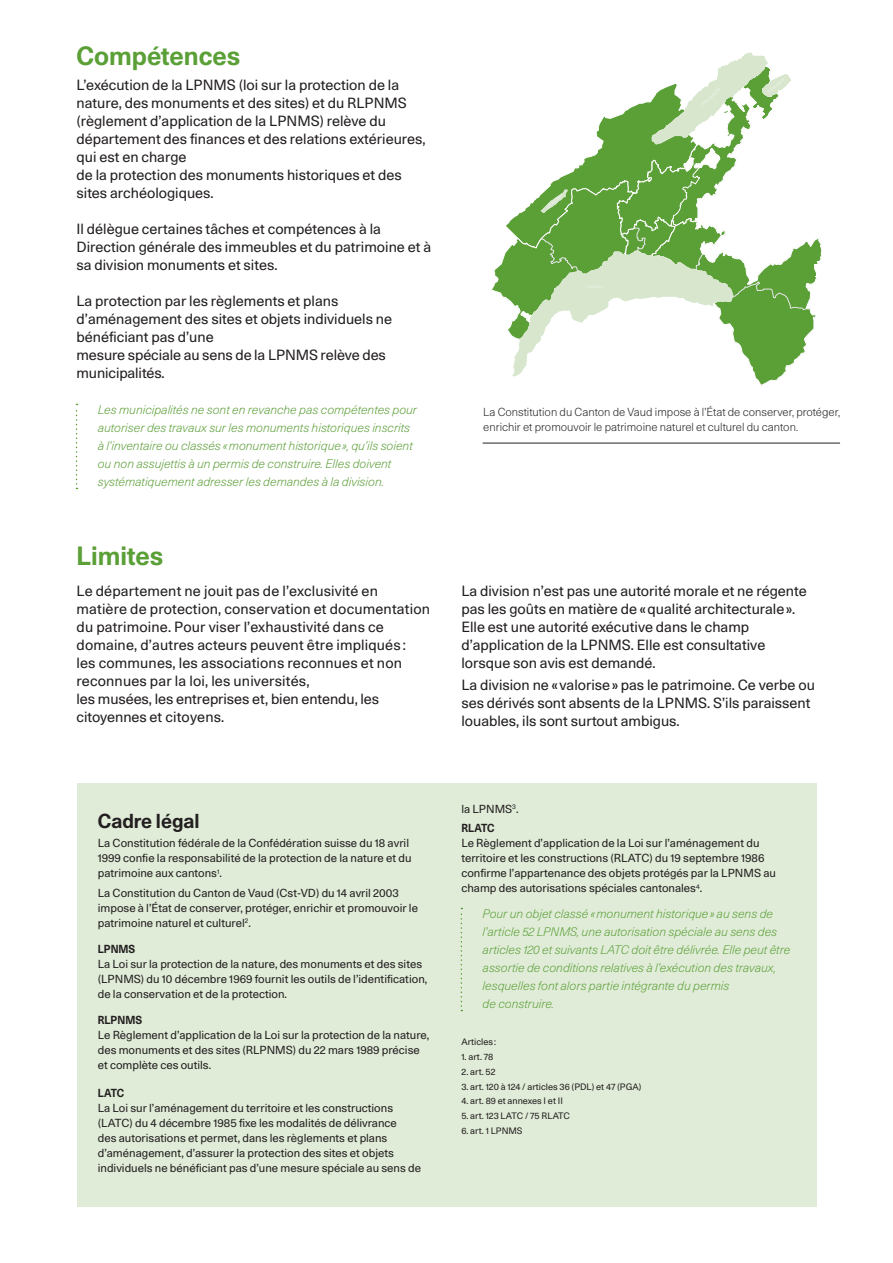
<style>
.page{position:relative;width:893px;height:1263px;background:#fff}
.page>*{position:absolute;margin:0;border:0;box-sizing:border-box;transform-origin:0 0}
.t1{font:700 25.5px "Unica 77 LL";color:#5b9f37}
.t2{font:700 19.5px "Unica 77 LL";color:#231f20}
.t3{font:14.25px/18px "Unica 77 LL";color:#231f20}
.t4{font:italic 300 12px/18px "Unica 77 LL";color:#5b9f37}
.t5{font:11.25px/15px "Unica 77 LL";color:#231f20}
.t6{font:300 11.25px/15px "Unica 77 LL";color:#231f20}
.t7{font:700 11.25px "Unica 77 LL";color:#231f20;scale:.95 1}
.t8{font:9px "Unica 77 LL";color:#231f20}
.s1{font-weight:700}
</style>
<div class="page">
<svg style="left:76px;top:404px;width:2px;height:85px"></svg>
<svg style="left:491px;top:53px;width:331px;height:333px"></svg>
<div style="left:77px;top:783px;width:739px;height:423px;background:#e0ecd8"></div>
<svg style="left:461px;top:908px;width:1px;height:103px"></svg>
<hr style="left:483px;top:443px;width:357px;height:1px;background:#231f20">
<h1 class="t1" style="left:77px;top:38px;width:165px">Compétences</h1>
<p class="t3" style="left:77px;top:75px;width:351px">L’exécution de la LPNMS (loi sur la protection de la nature, des monuments et des sites) et du RLPNMS (règlement d’application de la LPNMS) relève du département des finances et des relations extérieures, qui est en charge<br>de la protection des monuments historiques et des sites archéologiques.</p>
<p class="t3" style="left:77px;top:219px;width:356px">Il délègue certaines tâches et compétences à la<br>Direction générale des immeubles et du patrimoine et à sa division monuments et sites.</p>
<p class="t3" style="left:77px;top:291px;width:317px">La protection par les règlements et plans d’aménagement des sites et objets individuels ne bénéficiant pas d’une<br>mesure spéciale au sens de la LPNMS relève des municipalités.</p>
<p class="t4" style="left:98px;top:400px;width:321px">Les municipalités ne sont en revanche pas compétentes pour autoriser des travaux sur les monuments historiques inscrits à l’inventaire ou classés «monument historique», qu’ils soient ou non assujettis à un permis de construire. Elles doivent systématiquement adresser les demandes à la division.</p>
<h1 class="t1" style="left:77px;top:537px;width:88px">Limites</h1>
<p class="t6" style="left:483px;top:404px;width:358px">La Constitution du Canton de Vaud impose à l’État de conserver, protéger, enrichir et promouvoir le patrimoine naturel et culturel du canton.</p>
<p class="t3" style="left:77px;top:581px;width:355px">Le département ne jouit pas de l’exclusivité en matière de protection, conservation et documentation du patrimoine. Pour viser l’exhaustivité dans ce domaine, d’autres acteurs peuvent être impliqués :<br>les communes, les associations reconnues et non reconnues par la loi, les universités,<br>les musées, les entreprises et, bien entendu, les citoyennes et citoyens.</p>
<p class="t3" style="left:461px;top:581px;width:347px">La division n’est pas une autorité morale et ne régente pas les goûts en matière de «qualité architecturale».<br>Elle est une autorité exécutive dans le champ d’application de la LPNMS. Elle est consultative lorsque son avis est demandé.</p>
<p class="t3" style="left:461px;top:675px;width:355px">La division ne « valorise» pas le patrimoine. Ce verbe ou ses dérivés sont absents de la LPNMS. S’ils paraissent louables, ils sont surtout ambigus.</p>
<h2 class="t2" style="left:98px;top:807px;width:103px">Cadre légal</h2>
<p class="t5" style="left:98px;top:835px;width:315px">La Constitution fédérale de la Confédération suisse du 18 avril<br>1999 confie la responsabilité de la protection de la nature et du patrimoine aux cantons<sup>1</sup>.</p>
<p class="t5" style="left:98px;top:884px;width:322px">La Constitution du Canton de Vaud (Cst-VD) du 14 avril 2003 impose à l’État de conserver, protéger, enrichir et promouvoir le patrimoine naturel et culturel<sup>2</sup>.</p>
<p class="t7" style="left:98px;top:941px;width:41px">LPNMS</p>
<p class="t5" style="left:98px;top:956px;width:331px">La Loi sur la protection de la nature, des monuments et des sites (LPNMS) du 10 décembre 1969 fournit les outils de l’identification, de la conservation et de la protection.</p>
<p class="t7" style="left:98px;top:1012px;width:48px">RLPNMS</p>
<p class="t5" style="left:98px;top:1027px;width:333px">Le Règlement d’application de la Loi sur la protection de la nature, des monuments et des sites (RLPNMS) du 22 mars 1989 précise et complète ces outils.</p>
<p class="t7" style="left:98px;top:1085px;width:29px">LATC</p>
<p class="t5" style="left:98px;top:1100px;width:325px">La Loi sur l’aménagement du territoire et les constructions (LATC) du 4 décembre 1985 fixe les modalités de délivrance<br>des autorisations et permet, dans les règlements et plans d’aménagement, d’assurer la protection des sites et objets individuels ne bénéficiant pas d’une mesure spéciale au sens de</p>
<p class="t5" style="left:461px;top:799px;width:59px;line-height:19.2px">la LPNMS<sup>3</sup>.<br><span class="s1">RLATC</span></p>
<p class="t5" style="left:461px;top:835px;width:316px">Le Règlement d’application de la Loi sur l’aménagement du territoire et les constructions (RLATC) du 19 septembre 1986 confirme l’appartenance des objets protégés par la LPNMS au champ des autorisations spéciales cantonales<sup>4</sup>.</p>
<p class="t4" style="left:483px;top:904px;width:309px">Pour un objet classé «monument historique» au sens de l’article 52 LPNMS, une autorisation spéciale au sens des articles 120 et suivants LATC doit être délivrée. Elle peut être assortie de conditions relatives à l’exécution des travaux, lesquelles font alors partie intégrante du permis<br>de construire.</p>
<p class="t8" style="left:461px;top:1036px;width:36px">Articles:</p>
<p class="t8" style="left:461px;top:1050px;width:33px">1. art. 78</p>
<p class="t8" style="left:461px;top:1065px;width:36px">2. art. 52</p>
<p class="t8" style="left:461px;top:1080px;width:182px">3. art. 120 à 124 / articles 36 (PDL) et 47 (PGA)</p>
<p class="t8" style="left:461px;top:1095px;width:103px">4. art. 89 et annexes I et II</p>
<p class="t8" style="left:461px;top:1109px;width:110px">5. art. 123 LATC / 75 RLATC</p>
<p class="t8" style="left:461px;top:1124px;width:63px">6. art. 1 LPNMS</p>
</div>
